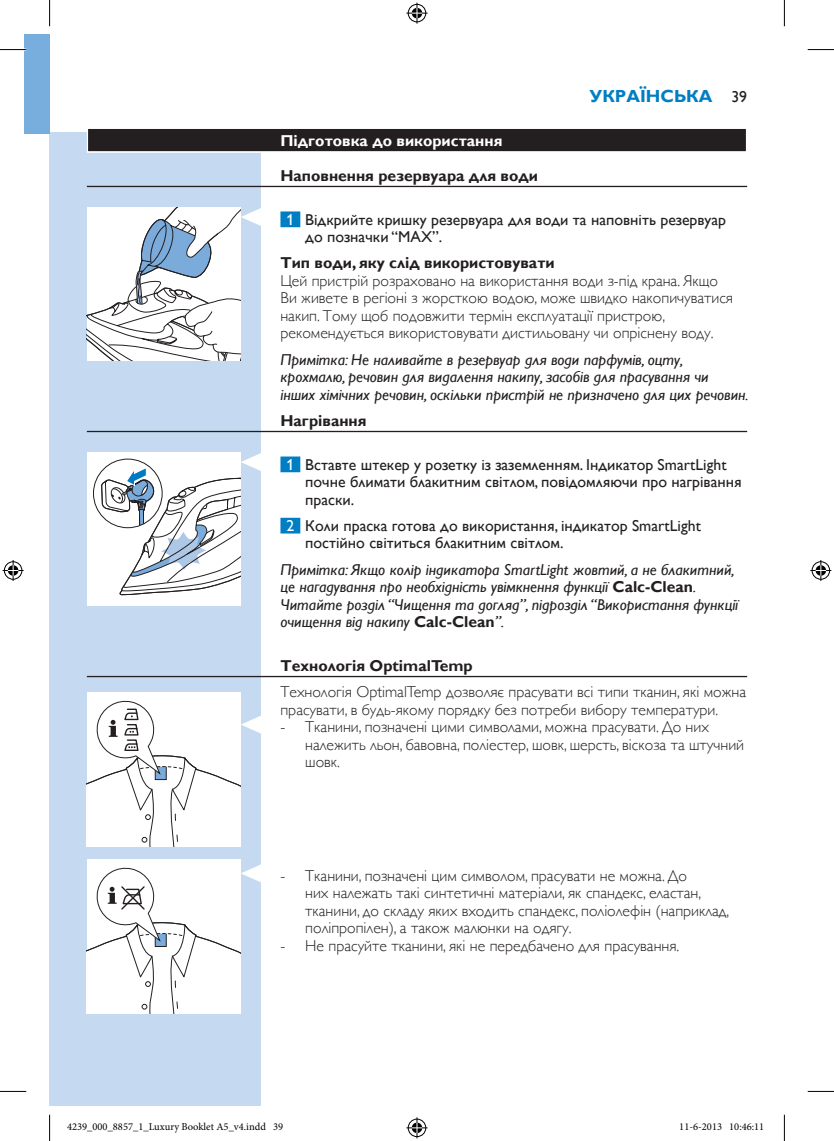
<style>
.page{position:relative;width:834px;height:1141px;background:#fff}
.page>*{position:absolute;margin:0;border:0;box-sizing:border-box;transform-origin:0 0}
.t1{font:700 17.5px "Gill Sans Alt One WGL";color:#007ec4}
.t2{font:300 15.75px/17.5px "Gill Sans";color:#231f20}
.t3{font:italic 15.75px/17.5px "Gill Sans Alt One WGL";color:#231f20}
.t4{font:15.75px/17.5px "Gill Sans Alt One WGL";color:#231f20}
.t5{font:700 15.75px "Gill Sans Alt One WGL";color:#231f20}
.t6{font:700 15.75px "Gill Sans Alt One WGL";color:#fff}
.t7{font:10.5px "Minion Pro";color:#000}
.s1{font-weight:400;font-size:15.75px;color:#231f20}
.s2{color:#fff}
.s3{font-weight:700;font-style:normal}
.s4{font-family:"Gill Sans Alt One WGL Light";font-weight:400}
</style>
<div class="page">
<div style="left:50px;top:132px;width:210px;height:974px;background:#c5daf0"></div>
<div style="left:25px;top:35px;width:25px;height:99px;background:#77aedd"></div>
<div style="left:87px;top:128px;width:660px;height:25px;background:#dedddd"></div>
<div style="left:88px;top:129px;width:657px;height:22px;background:#231f20"></div>
<hr style="left:87px;top:186px;width:660px;height:1px;background:#231f20">
<div style="left:280px;top:211px;width:20px;height:16px;background:#007ec4"></div>
<hr style="left:87px;top:431px;width:660px;height:1px;background:#231f20">
<div style="left:280px;top:456px;width:20px;height:16px;background:#007ec4"></div>
<div style="left:280px;top:518px;width:20px;height:15px;background:#007ec4"></div>
<hr style="left:87px;top:676px;width:660px;height:1px;background:#231f20">
<svg style="left:87px;top:207px;width:174px;height:154px;background:#dce2e8"></svg>
<div style="left:87px;top:452px;width:154px;height:154px;background:#fff"></div>
<svg style="left:93px;top:459px;width:69px;height:69px"></svg>
<svg style="left:101px;top:452px;width:160px;height:143px"></svg>
<div style="left:93px;top:459px;width:70px;height:69px;border:1px solid #231f20;border-radius:50%"></div>
<div style="left:87px;top:692px;width:154px;height:154px;background:#fff"></div>
<svg style="left:87px;top:698px;width:174px;height:148px"></svg>
<div style="left:87px;top:859px;width:154px;height:154px;background:#fff"></div>
<svg style="left:87px;top:863px;width:174px;height:150px"></svg>
<hr style="left:0;top:48px;width:26px;height:3px;background:#fff">
<svg style="left:0;top:49px;width:26px;height:1px"></svg>
<svg style="left:807px;top:49px;width:26px;height:1px"></svg>
<svg style="left:0;top:1091px;width:26px;height:1px"></svg>
<svg style="left:807px;top:1091px;width:26px;height:1px"></svg>
<svg style="left:49px;top:0;width:1px;height:26px"></svg>
<svg style="left:49px;top:1115px;width:1px;height:26px"></svg>
<svg style="left:783px;top:0;width:1px;height:26px"></svg>
<svg style="left:783px;top:1115px;width:1px;height:26px"></svg>
<svg style="left:406px;top:3px;width:21px;height:21px"></svg>
<svg style="left:406px;top:1117px;width:21px;height:21px"></svg>
<svg style="left:3px;top:560px;width:21px;height:21px"></svg>
<svg style="left:810px;top:560px;width:21px;height:21px"></svg>
<p class="t1" style="left:589px;top:84px;width:159px">Українська <span class="s1">39</span></p>
<p class="t6" style="left:280px;top:130px;width:223px">Підготовка до використання</p>
<p class="t5" style="left:280px;top:165px;width:259px">Наповнення резервуара для води</p>
<p class="t4" style="left:305px;top:210px;width:422px;text-indent:-19px"><span class="s2">1</span> Відкрийте кришку резервуара для води та наповніть резервуар до позначки “MAX”.</p>
<p class="t5" style="left:280px;top:252px;width:276px">Тип води, яку слід використовувати</p>
<p class="t2" style="left:280px;top:272px;width:454px">Цей пристрій розраховано на використання води з-під крана. Якщо Ви живете в регіоні з жорсткою водою, може швидко накопичуватися накип. Тому щоб подовжити термін експлуатації пристрою, рекомендується використовувати дистильовану чи опріснену воду.</p>
<p class="t3" style="left:280px;top:350px;width:469px">Примітка: Не наливайте в резервуар для води парфумів, оцту, крохмалю, речовин для видалення накипу, засобів для прасування чи<br>інших хімічних речовин, оскільки пристрій не призначено для цих речовин.</p>
<p class="t5" style="left:280px;top:410px;width:87px">Нагрівання</p>
<p class="t4" style="left:305px;top:455px;width:438px;text-indent:-19px"><span class="s2">1</span> Вставте штекер у розетку із заземленням. Індикатор SmartLight почне блимати блакитним світлом, повідомляючи про нагрівання праски.</p>
<p class="t4" style="left:305px;top:517px;width:397px;text-indent:-19px"><span class="s2">2</span> Коли праска готова до використання, індикатор SmartLight постійно світиться блакитним світлом.</p>
<p class="t3" style="left:280px;top:560px;width:459px">Примітка: Якщо колір індикатора SmartLight жовтий, а не блакитний, це нагадування про необхідність увімкнення функції <span class="s3">Calc-Clean</span>.<br>Читайте розділ “Чищення та догляд”, підрозділ “Використання функції очищення від накипу <span class="s3">Calc-Clean</span>”.</p>
<p class="t5" style="left:280px;top:655px;width:194px">Технологія OptimalTemp</p>
<p class="t2" style="left:280px;top:683px;width:467px">Технологія OptimalTemp дозволяє прасувати всі типи тканин, які можна прасувати, в будь-якому порядку без потреби вибору температури.</p>
<p class="t2" style="left:305px;top:718px;width:440px;text-indent:-25px"><span class="s4">-</span> Тканини, позначені цими символами, можна прасувати. До них належить льон, бавовна, поліестер, шовк, шерсть, віскоза та штучний шовк.</p>
<p class="t2" style="left:305px;top:867px;width:425px;text-indent:-25px"><span class="s4">-</span> Тканини, позначені цим символом, прасувати не можна. До<br>них належать такі синтетичні матеріали, як спандекс, еластан, тканини, до складу яких входить спандекс, поліолефін (наприклад, поліпропілен), а також малюнки на одягу.</p>
<p class="t2" style="left:280px;top:937px;width:400px"><span class="s4">-</span> Не прасуйте тканини, які не передбачено для прасування.</p>
<p class="t7" style="left:67px;top:1120px;width:217px">4239_000_8857_1_Luxury Booklet A5_v4.indd 39</p>
<p class="t7" style="left:679px;top:1120px;width:86px">11-6-2013 10:46:11</p>
</div>
